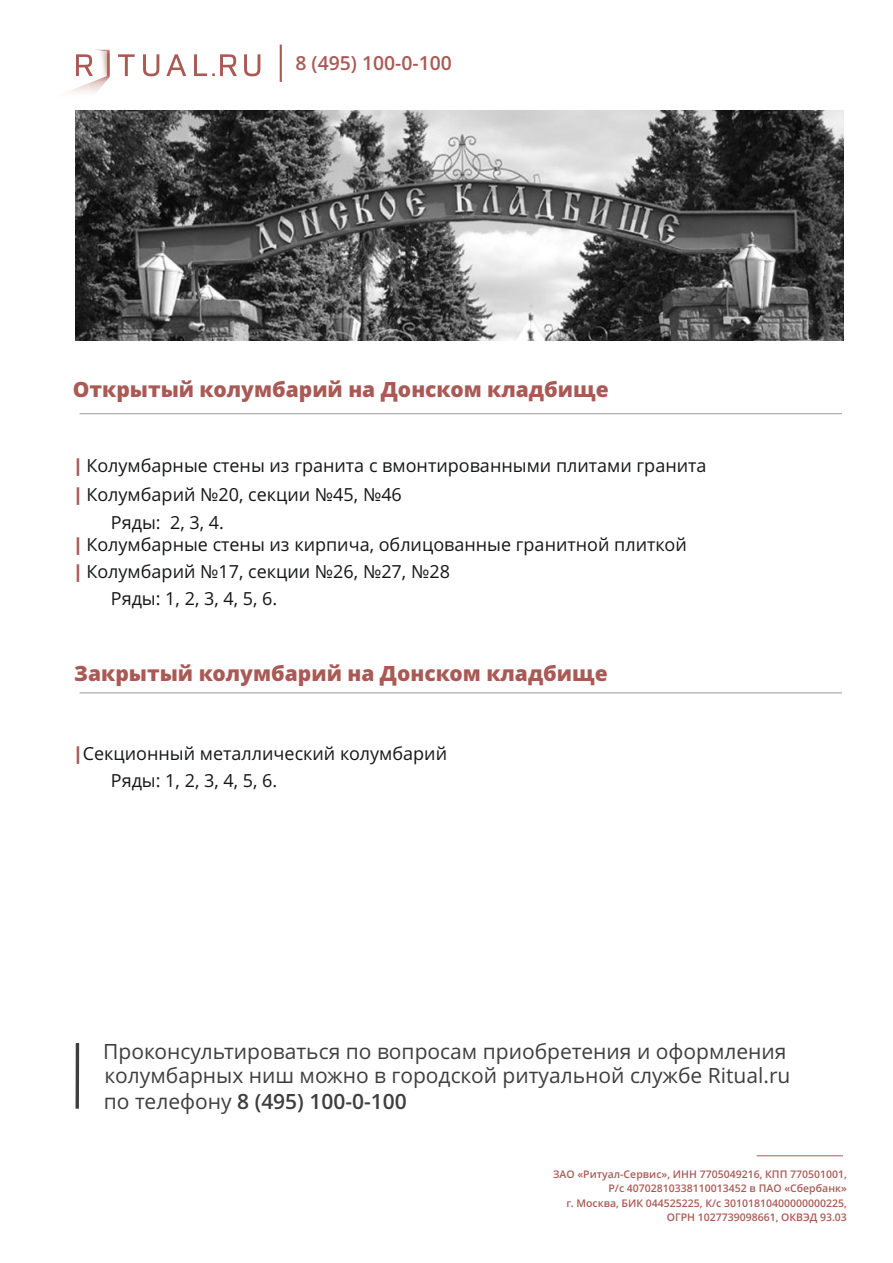
<style>
.page{position:relative;width:893px;height:1263px;background:#fff}
.page>*{position:absolute;margin:0;border:0;box-sizing:border-box;transform-origin:0 0}
.t1{font:21px/24.8px "Open Sans";color:#3f3e3e}
.t2{font:800 21px "Open Sans";color:#a95a55}
.t3{font:600 19.35px "Open Sans";color:#a95a55}
.t4{font:18px/26.4px "Open Sans";color:#151616}
.t5{font:600 10.5px/14.2px "Open Sans";color:#a95a55;text-align:right}
.s1{font-weight:800;color:#a95a55}
.s2{font-weight:600}
</style>
<div class="page">
<img style="left:68px;top:84px;width:19px;height:8px">
<img style="left:88px;top:50px;width:22px;height:43px">
<img style="left:95px;top:50px;width:12px;height:4px">
<svg style="left:76px;top:54px;width:184px;height:22px"></svg>
<hr style="left:757px;top:1155px;width:86px;height:1px;background:#a95a55">
<hr style="left:280px;top:45px;width:2px;height:37px;background:#a95a55">
<hr style="left:80px;top:413px;width:762px;height:1px;background:#aeaeae">
<img style="left:76px;top:110px;width:768px;height:231px">
<hr style="left:80px;top:692px;width:762px;height:1px;background:#aeaeae">
<hr style="left:76px;top:1043px;width:3px;height:66px;background:#3f3e3e">
<p class="t3" style="left:295px;top:55px;width:158px">8 (495) 100-0-100</p>
<p class="t2" style="left:73px;top:381px;width:537px">Открытый колумбарий на Донском кладбище</p>
<p class="t4" style="left:73px;top:454px;width:635px"><span class="s1">|</span> Колумбарные стены из гранита с вмонтированными плитами гранита</p>
<p class="t4" style="left:111px;top:511px;width:114px">Ряды: 2, 3, 4.</p>
<p class="t4" style="left:73px;top:483px;width:330px"><span class="s1">|</span> Колумбарий №20, секции №45, №46</p>
<p class="t4" style="left:73px;top:533px;width:615px"><span class="s1">|</span> Колумбарные стены из кирпича, облицованные гранитной плиткой <span class="s1">|</span> Колумбарий №17, секции №26, №27, №28</p>
<p class="t4" style="left:111px;top:587px;width:168px">Ряды: 1, 2, 3, 4, 5, 6.</p>
<p class="t2" style="left:74px;top:664px;width:535px">Закрытый колумбарий на Донском кладбище</p>
<p class="t4" style="left:74px;top:742px;width:375px"><span class="s1">|</span>Секционный металлический колумбарий</p>
<p class="t4" style="left:111px;top:769px;width:168px">Ряды: 1, 2, 3, 4, 5, 6.</p>
<p class="t1" style="left:103px;top:1041px;width:689px">Проконсультироваться по вопросам приобретения и оформления колумбарных ниш можно в городской ритуальной службе Ritual.ru по телефону <span class="s2">8 (495) 100-0-100</span></p>
<p class="t5" style="left:553px;top:1168px;width:295px">ЗАО «Ритуал-Сервис», ИНН 7705049216, КПП 770501001, Р/с 40702810338110013452 в ПАО «Сбербанк»<br>г. Москва, БИК 044525225, К/с 30101810400000000225, ОГРН 1027739098661, ОКВЭД 93.03</p>
</div>
